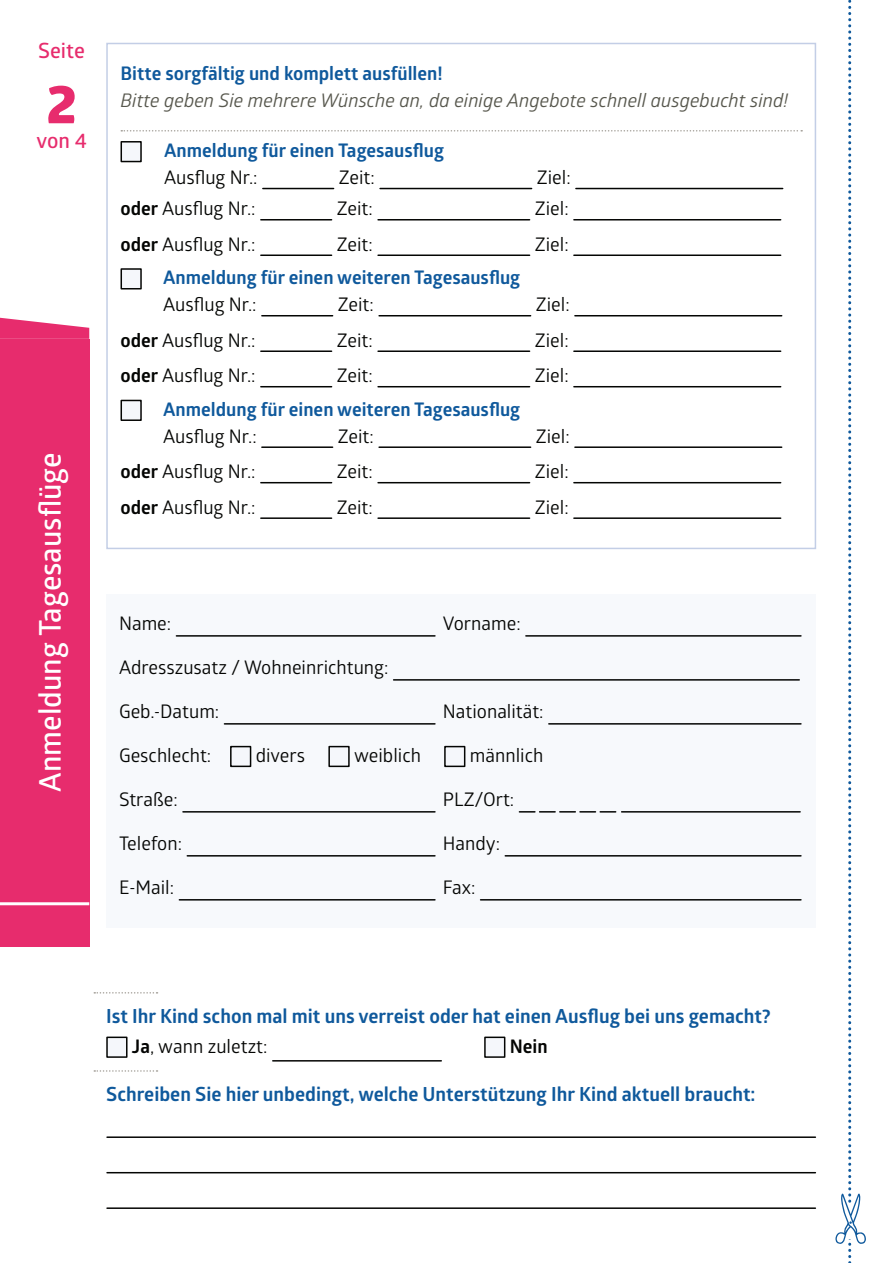
<style>
.page{position:relative;width:893px;height:1263px;background:#fff}
.page>*{position:absolute;margin:0;border:0;box-sizing:border-box;transform-origin:0 0}
.t1{font:800 54px "Glober";color:#e72c6d}
.t2{font:600 30px "Glober";color:#fff}
.t3{font:600 21px "Glober";color:#e72c6d}
.t4{font:700 19.5px "Glober";color:#0f599c}
.t5{font:18.75px "Glober";color:#040503}
.t6{font:700 18.75px "Glober";color:#0f599c}
.t7{font:italic 18.75px "Glober";color:#57574d}
.t8{font:700 18.75px "Glober";color:#040503}
.s1{font-weight:700}
</style>
<div class="page">
<svg style="left:835px;top:0;width:31px;height:1263px"></svg>
<svg style="left:94px;top:992px;width:64px;height:2px"></svg>
<svg style="left:94px;top:1070px;width:64px;height:2px"></svg>
<div style="left:107px;top:1037px;width:20px;height:20px;background:#f5f7fb"></div>
<div style="left:106px;top:1037px;width:22px;height:21px;border:2px solid #040503"></div>
<hr style="left:273px;top:1060px;width:168px;height:2px;background:#040503">
<div style="left:485px;top:1037px;width:20px;height:20px;background:#f5f7fb"></div>
<div style="left:484px;top:1037px;width:21px;height:21px;border:2px solid #040503"></div>
<hr style="left:107px;top:1136px;width:708px;height:2px;background:#040503">
<hr style="left:107px;top:1172px;width:708px;height:1px;background:#040503">
<hr style="left:107px;top:1207px;width:708px;height:2px;background:#040503">
<svg style="left:121px;top:130px;width:681px;height:2px"></svg>
<div style="left:121px;top:142px;width:20px;height:20px;background:#f5f7fb"></div>
<div style="left:121px;top:141px;width:21px;height:21px;border:2px solid #040503"></div>
<hr style="left:263px;top:188px;width:71px;height:1px;background:#040503">
<hr style="left:380px;top:188px;width:152px;height:1px;background:#040503">
<hr style="left:576px;top:188px;width:207px;height:1px;background:#040503">
<hr style="left:261px;top:219px;width:71px;height:2px;background:#040503">
<hr style="left:378px;top:219px;width:152px;height:2px;background:#040503">
<hr style="left:574px;top:219px;width:207px;height:2px;background:#040503">
<hr style="left:261px;top:255px;width:71px;height:1px;background:#040503">
<hr style="left:378px;top:255px;width:152px;height:1px;background:#040503">
<hr style="left:574px;top:255px;width:207px;height:1px;background:#040503">
<div style="left:121px;top:269px;width:20px;height:20px;background:#f5f7fb"></div>
<div style="left:121px;top:268px;width:21px;height:22px;border:2px solid #040503"></div>
<hr style="left:262px;top:315px;width:71px;height:1px;background:#040503">
<hr style="left:379px;top:315px;width:152px;height:1px;background:#040503">
<hr style="left:575px;top:315px;width:207px;height:1px;background:#040503">
<hr style="left:261px;top:350px;width:71px;height:2px;background:#040503">
<hr style="left:378px;top:350px;width:152px;height:2px;background:#040503">
<hr style="left:574px;top:350px;width:207px;height:2px;background:#040503">
<hr style="left:261px;top:386px;width:71px;height:1px;background:#040503">
<hr style="left:378px;top:386px;width:152px;height:1px;background:#040503">
<hr style="left:574px;top:386px;width:207px;height:1px;background:#040503">
<div style="left:121px;top:400px;width:20px;height:20px;background:#f5f7fb"></div>
<div style="left:121px;top:400px;width:21px;height:21px;border:2px solid #040503"></div>
<hr style="left:262px;top:446px;width:71px;height:2px;background:#040503">
<hr style="left:379px;top:446px;width:152px;height:2px;background:#040503">
<hr style="left:575px;top:446px;width:207px;height:2px;background:#040503">
<hr style="left:261px;top:482px;width:71px;height:1px;background:#040503">
<hr style="left:378px;top:482px;width:152px;height:1px;background:#040503">
<hr style="left:574px;top:482px;width:207px;height:1px;background:#040503">
<hr style="left:261px;top:517px;width:71px;height:2px;background:#040503">
<hr style="left:378px;top:517px;width:152px;height:2px;background:#040503">
<hr style="left:574px;top:517px;width:207px;height:2px;background:#040503">
<div style="left:106px;top:43px;width:710px;height:506px;border:2px solid #c3cee6"></div>
<div style="left:106px;top:595px;width:710px;height:333px;background:#f7f9fc"></div>
<hr style="left:176px;top:635px;width:259px;height:2px;background:#040503">
<hr style="left:526px;top:635px;width:275px;height:2px;background:#040503">
<hr style="left:394px;top:679px;width:405px;height:2px;background:#040503">
<hr style="left:224px;top:723px;width:211px;height:2px;background:#040503">
<hr style="left:549px;top:723px;width:252px;height:2px;background:#040503">
<div style="left:230px;top:746px;width:21px;height:21px;border:2px solid #040503"></div>
<div style="left:328px;top:746px;width:22px;height:21px;border:2px solid #040503"></div>
<div style="left:444px;top:746px;width:21px;height:21px;border:2px solid #040503"></div>
<hr style="left:183px;top:811px;width:252px;height:2px;background:#040503">
<svg style="left:519px;top:811px;width:97px;height:2px"></svg>
<hr style="left:622px;top:811px;width:178px;height:2px;background:#040503">
<hr style="left:187px;top:855px;width:248px;height:2px;background:#040503">
<hr style="left:505px;top:855px;width:296px;height:2px;background:#040503">
<hr style="left:179px;top:899px;width:256px;height:2px;background:#040503">
<hr style="left:480px;top:899px;width:321px;height:2px;background:#040503">
<div style="left:0;top:339px;width:89px;height:567px;background:#e72c6d"></div>
<div style="left:0;top:904px;width:89px;height:42px;background:#e72c6d"></div>
<hr style="left:0;top:902px;width:89px;height:3px;background:#fff">
<svg style="left:0;top:318px;width:89px;height:21px"></svg>
<p class="t3" style="left:38px;top:43px;width:48px">Seite</p>
<h1 class="t1" style="left:47px;top:73px;width:31px">2</h1>
<p class="t3" style="left:36px;top:133px;width:52px">von 4</p>
<h2 class="t2" style="left:39px;top:792px;width:341px;rotate:-90deg">Anmeldung Tagesausflüge</h2>
<p class="t6" style="left:121px;top:66px;width:324px">Bitte sorgfältig und komplett ausfüllen!</p>
<p class="t7" style="left:121px;top:93px;width:669px">Bitte geben Sie mehrere Wünsche an, da einige Angebote schnell ausgebucht sind!</p>
<p class="t6" style="left:164px;top:144px;width:282px">Anmeldung für einen Tagesausflug</p>
<p class="t5" style="left:164px;top:171px;width:95px">Ausflug Nr.:</p>
<p class="t5" style="left:339px;top:171px;width:38px">Zeit:</p>
<p class="t5" style="left:537px;top:171px;width:35px">Ziel:</p>
<p class="t5" style="left:121px;top:202px;width:137px"><span class="s1">oder</span> Ausflug Nr.:</p>
<p class="t5" style="left:337px;top:202px;width:38px">Zeit:</p>
<p class="t5" style="left:535px;top:202px;width:35px">Ziel:</p>
<p class="t5" style="left:121px;top:237px;width:137px"><span class="s1">oder</span> Ausflug Nr.:</p>
<p class="t5" style="left:337px;top:237px;width:38px">Zeit:</p>
<p class="t5" style="left:535px;top:237px;width:35px">Ziel:</p>
<p class="t6" style="left:163px;top:271px;width:359px">Anmeldung für einen weiteren Tagesausflug</p>
<p class="t5" style="left:163px;top:298px;width:95px">Ausflug Nr.:</p>
<p class="t5" style="left:338px;top:298px;width:38px">Zeit:</p>
<p class="t5" style="left:536px;top:298px;width:35px">Ziel:</p>
<p class="t5" style="left:121px;top:333px;width:137px"><span class="s1">oder</span> Ausflug Nr.:</p>
<p class="t5" style="left:337px;top:333px;width:38px">Zeit:</p>
<p class="t5" style="left:535px;top:333px;width:35px">Ziel:</p>
<p class="t5" style="left:121px;top:369px;width:137px"><span class="s1">oder</span> Ausflug Nr.:</p>
<p class="t5" style="left:337px;top:369px;width:38px">Zeit:</p>
<p class="t5" style="left:535px;top:369px;width:35px">Ziel:</p>
<p class="t6" style="left:163px;top:402px;width:359px">Anmeldung für einen weiteren Tagesausflug</p>
<p class="t5" style="left:163px;top:429px;width:95px">Ausflug Nr.:</p>
<p class="t5" style="left:338px;top:429px;width:38px">Zeit:</p>
<p class="t5" style="left:536px;top:429px;width:35px">Ziel:</p>
<p class="t5" style="left:121px;top:465px;width:137px"><span class="s1">oder</span> Ausflug Nr.:</p>
<p class="t5" style="left:337px;top:465px;width:38px">Zeit:</p>
<p class="t5" style="left:535px;top:465px;width:35px">Ziel:</p>
<p class="t5" style="left:121px;top:500px;width:137px"><span class="s1">oder</span> Ausflug Nr.:</p>
<p class="t5" style="left:337px;top:500px;width:38px">Zeit:</p>
<p class="t5" style="left:535px;top:500px;width:35px">Ziel:</p>
<p class="t5" style="left:119px;top:616px;width:54px">Name:</p>
<p class="t5" style="left:443px;top:616px;width:79px">Vorname:</p>
<p class="t5" style="left:119px;top:660px;width:271px">Adresszusatz / Wohneinrichtung:</p>
<p class="t5" style="left:119px;top:704px;width:102px">Geb.-Datum:</p>
<p class="t5" style="left:443px;top:704px;width:102px">Nationalität:</p>
<p class="t5" style="left:119px;top:748px;width:94px">Geschlecht:</p>
<p class="t5" style="left:256px;top:748px;width:51px">divers</p>
<p class="t5" style="left:354px;top:748px;width:68px">weiblich</p>
<p class="t5" style="left:470px;top:748px;width:75px">männlich</p>
<p class="t5" style="left:119px;top:792px;width:60px">Straße:</p>
<p class="t5" style="left:443px;top:792px;width:73px">PLZ/Ort:</p>
<p class="t5" style="left:119px;top:836px;width:65px">Telefon:</p>
<p class="t5" style="left:443px;top:836px;width:59px">Handy:</p>
<p class="t5" style="left:119px;top:880px;width:57px">E-Mail:</p>
<p class="t5" style="left:443px;top:880px;width:34px">Fax:</p>
<p class="t4" style="left:106px;top:1009px;width:666px">Ist Ihr Kind schon mal mit uns verreist oder hat einen Ausflug bei uns gemacht?</p>
<p class="t5" style="left:132px;top:1039px;width:137px"><span class="s1">Ja</span>, wann zuletzt:</p>
<p class="t8" style="left:510px;top:1039px;width:39px">Nein</p>
<p class="t4" style="left:106px;top:1088px;width:651px">Schreiben Sie hier unbedingt, welche Unterstützung Ihr Kind aktuell braucht:</p>
</div>
